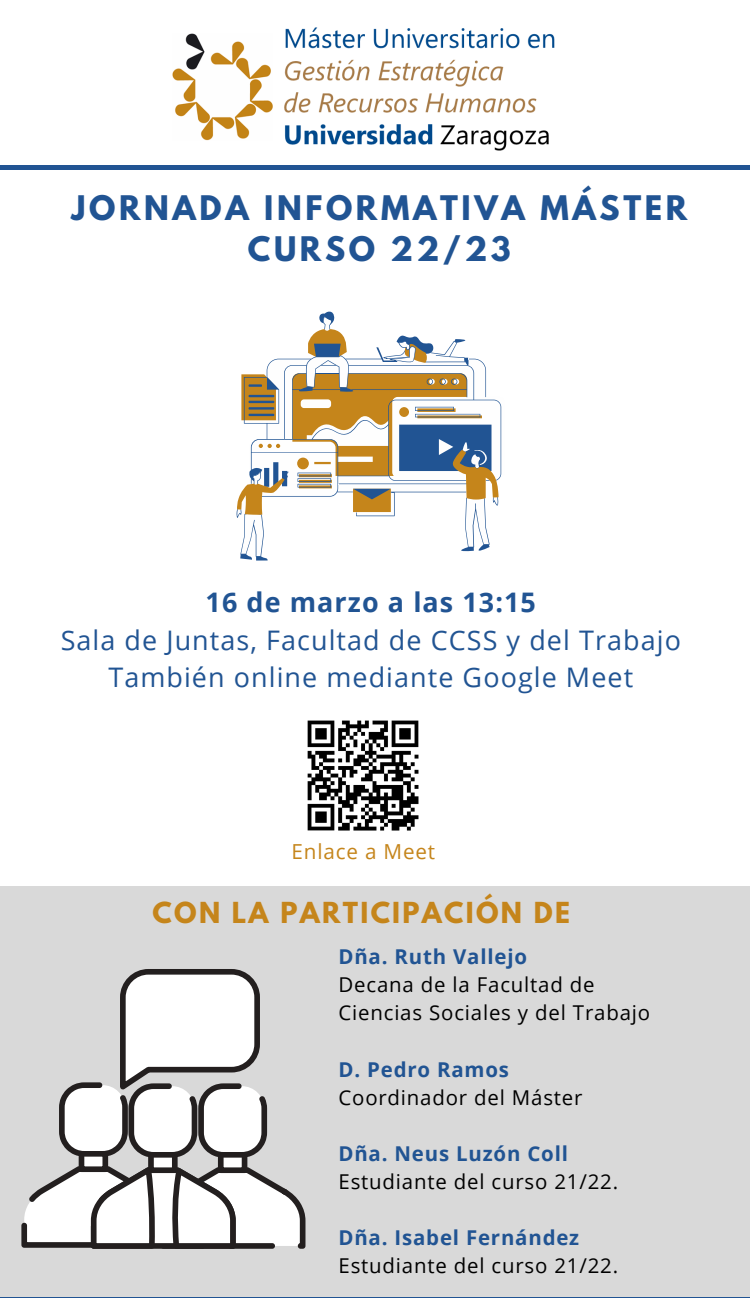
<style>
.page{position:relative;width:750px;height:1298px;background:#fff}
.page>*{position:absolute;margin:0;border:0;box-sizing:border-box;transform-origin:0 0}
.t1{font:700 30px/41.2px "League Spartan";letter-spacing:.12em;color:#215493;text-align:center}
.t2{font:26.88px "Open Sans";letter-spacing:.04em;color:#215493}
.t3{font:700 26.88px "Open Sans";letter-spacing:.04em;color:#215493}
.t4{font:700 25.62px "League Spartan";letter-spacing:.09em;color:#c5851b}
.t5{font:20.62px "Open Sans";letter-spacing:.04em;color:#c5851b}
.t6{font:20.38px/28.1px "Open Sans";letter-spacing:.04em;color:#000}
.t7{font:700 20.38px "Open Sans";letter-spacing:.04em;color:#215493}
</style>
<div class="page">
<div style="left:0;top:885px;width:750px;height:411px;background:#d9d9d9"></div>
<img style="left:172px;top:27px;width:383px;height:124px">
<svg style="left:237px;top:316px;width:253px;height:241px"></svg>
<svg style="left:237px;top:335px;width:265px;height:180px"></svg>
<svg style="left:21px;top:969px;width:284px;height:280px"></svg>
<div style="left:0;top:165px;width:750px;height:5px;background:#215493"></div>
<img style="left:307px;top:720px;width:112px;height:111px">
<p class="t1" style="left:71px;top:191px;width:617px">JORNADA INFORMATIVA MÁSTER<br>CURSO 22/23</p>
<p class="t3" style="left:206px;top:583px;width:332px">16 de marzo a las 13:15</p>
<p class="t2" style="left:61px;top:621px;width:622px">Sala de Juntas, Facultad de CCSS y del Trabajo</p>
<p class="t2" style="left:108px;top:658px;width:526px">También online mediante Google Meet</p>
<p class="t5" style="left:292px;top:836px;width:145px">Enlace a Meet</p>
<p class="t4" style="left:153px;top:900px;width:419px">CON LA PARTICIPACIÓN DE</p>
<p class="t7" style="left:338px;top:942px;width:190px">Dña. Ruth Vallejo</p>
<p class="t6" style="left:338px;top:970px;width:313px">Decana de la Facultad de<br>Ciencias Sociales y del Trabajo</p>
<p class="t7" style="left:338px;top:1054px;width:172px">D. Pedro Ramos</p>
<p class="t6" style="left:338px;top:1082px;width:246px">Coordinador del Máster</p>
<p class="t7" style="left:338px;top:1139px;width:231px">Dña. Neus Luzón Coll</p>
<p class="t6" style="left:338px;top:1167px;width:281px">Estudiante del curso 21/22.</p>
<p class="t7" style="left:338px;top:1223px;width:242px">Dña. Isabel Fernández</p>
<p class="t6" style="left:338px;top:1251px;width:281px">Estudiante del curso 21/22.</p>
</div>
